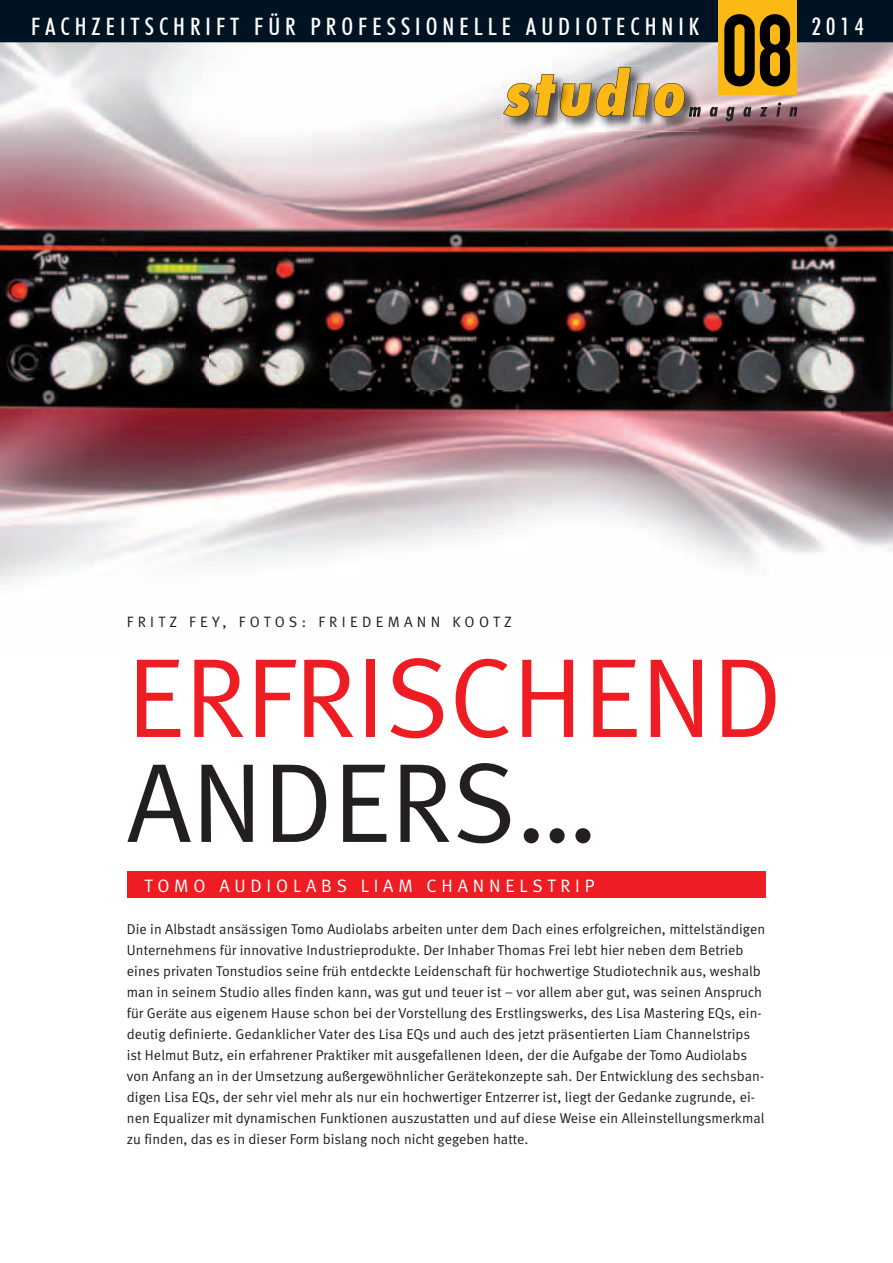
<style>
.page{position:relative;width:893px;height:1263px;background:#fff}
.page>*{position:absolute;margin:0;border:0;box-sizing:border-box;transform-origin:0 0}
.t1{font:112.5px "Meta Normal";color:#ee1d23}
.t2{font:112.5px "Meta Normal";color:#231f20}
.t3{font:500 condensed 24px "Futura BT";letter-spacing:.21em;color:#fff}
.t4{font:18px "Meta Normal";letter-spacing:.27em;color:#fff}
.t5{font:15px "Meta Normal";letter-spacing:.29em;color:#231f20}
.t6{font:14.25px/21px "Meta Normal";letter-spacing:.005em;color:#231f20}
</style>
<div class="page">
<div style="left:127px;top:871px;width:638px;height:26px;background:#ee1d23"></div>
<img style="left:0;top:42px;width:893px;height:541px">
<img style="left:0;top:215px;width:893px;height:219px">
<div style="left:0;top:0;width:893px;height:42px;background:#001322"></div>
<div style="left:719px;top:0;width:78px;height:95px;background:#fcb814"></div>
<svg style="left:710px;top:107px;width:8px;height:10px"></svg>
<svg style="left:726px;top:107px;width:9px;height:14px"></svg>
<svg style="left:743px;top:107px;width:8px;height:10px"></svg>
<svg style="left:759px;top:107px;width:9px;height:10px"></svg>
<svg style="left:776px;top:102px;width:5px;height:15px"></svg>
<svg style="left:789px;top:107px;width:9px;height:10px"></svg>
<img style="left:502px;top:81px;width:43px;height:51px">
<img style="left:558px;top:117px;width:48px;height:15px">
<img style="left:632px;top:117px;width:67px;height:15px">
<img style="left:652px;top:117px;width:12px;height:14px">
<img style="left:594px;top:66px;width:51px;height:65px">
<img style="left:594px;top:117px;width:12px;height:14px">
<img style="left:632px;top:117px;width:13px;height:14px">
<img style="left:545px;top:117px;width:13px;height:14px">
<img style="left:534px;top:117px;width:11px;height:14px">
<img style="left:558px;top:117px;width:12px;height:14px">
<svg style="left:503px;top:67px;width:198px;height:50px"></svg>
<svg style="left:724px;top:14px;width:66px;height:72px"></svg>
<h2 class="t3" style="left:31px;top:12px;width:670px">FACHZEITSCHRIFT FÜR PROFESSIONELLE AUDIOTECHNIK</h2>
<h2 class="t3" style="left:812px;top:12px;width:54px">2014</h2>
<p class="t5" style="left:127px;top:613px;width:386px">FRITZ FEY, FOTOS: FRIEDEMANN KOOTZ</p>
<h1 class="t1" style="left:127px;top:633px;width:657px">ERFRISCHEND</h1>
<h1 class="t2" style="left:127px;top:738px;width:473px">ANDERS…</h1>
<p class="t4" style="left:144px;top:875px;width:451px">TOMO AUDIOLABS LIAM CHANNELSTRIP</p>
<p class="t6" style="left:127px;top:918px;width:640px">Die in Albstadt ansässigen Tomo Audiolabs arbeiten unter dem Dach eines erfolgreichen, mittelständigen Unternehmens für innovative Industrieprodukte. Der Inhaber Thomas Frei lebt hier neben dem Betrieb eines privaten Tonstudios seine früh entdeckte Leidenschaft für hochwertige Studiotechnik aus, weshalb man in seinem Studio alles finden kann, was gut und teuer ist – vor allem aber gut, was seinen Anspruch für Geräte aus eigenem Hause schon bei der Vorstellung des Erstlingswerks, des Lisa Mastering EQs, ein&shy;deutig definierte. Gedanklicher Vater des Lisa EQs und auch des jetzt präsentierten Liam Channelstrips ist Helmut Butz, ein erfahrener Praktiker mit ausgefallenen Ideen, der die Aufgabe der Tomo Audiolabs von Anfang an in der Umsetzung außergewöhnlicher Gerätekonzepte sah. Der Entwicklung des sechsban&shy;digen Lisa EQs, der sehr viel mehr als nur ein hochwertiger Entzerrer ist, liegt der Gedanke zugrunde, ei&shy;nen Equalizer mit dynamischen Funktionen auszustatten und auf diese Weise ein Alleinstellungsmerkmal zu finden, das es in dieser Form bislang noch nicht gegeben hatte.</p>
</div>
